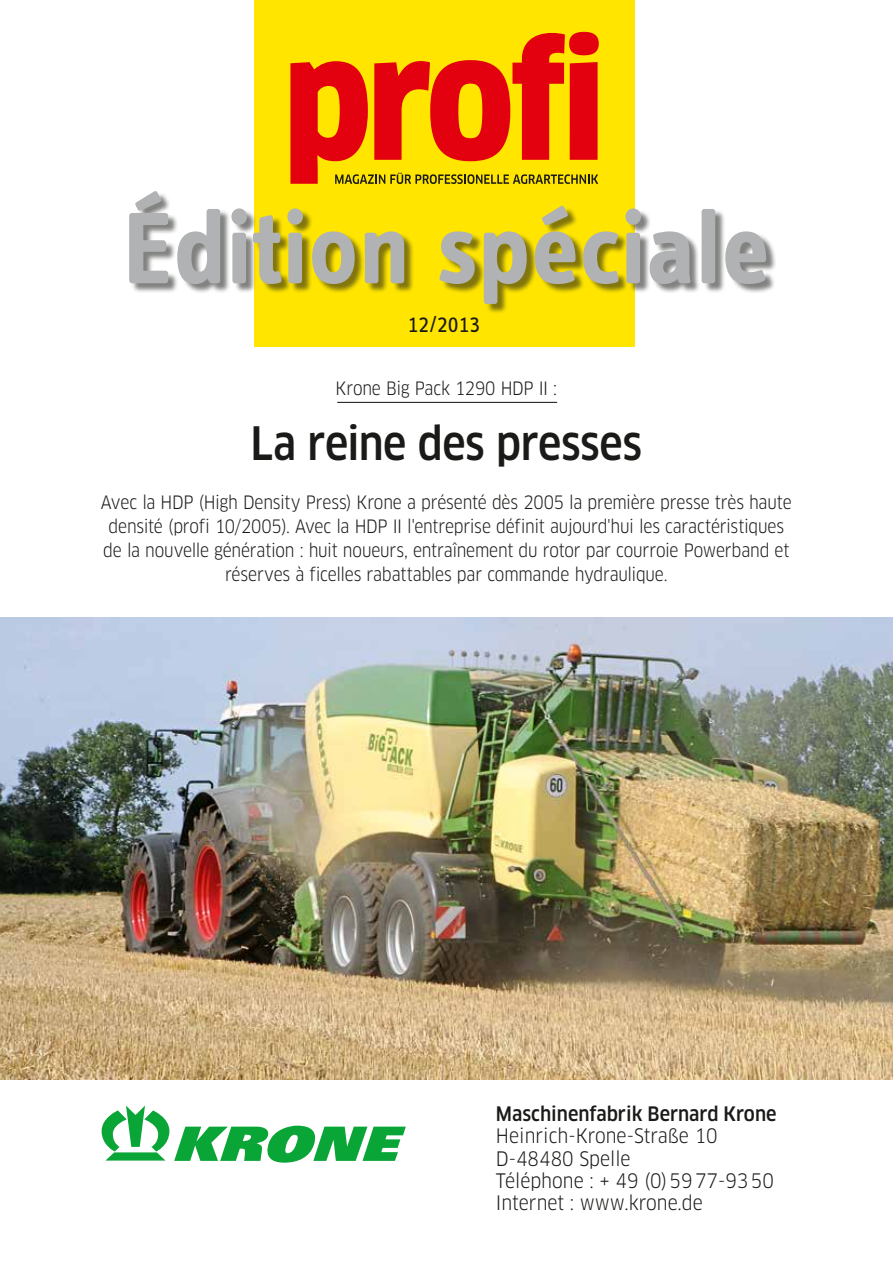
<style>
.page{position:relative;width:893px;height:1263px;background:#fff}
.page>*{position:absolute;margin:0;border:0;box-sizing:border-box;transform-origin:0 0}
.t1{font:105px "Info Text Bold Tf";color:#b1b2b3}
.t2{font:500 condensed 45px "Clan OT";letter-spacing:-.01em;color:#1a1a18}
.t3{font:24px "Info Text Regular Tf";color:#1a1a18}
.t4{font:condensed 19.5px/22.5px "Clan OT";color:#1a1a18}
.t5{font:500 condensed 19.5px "Clan OT";color:#1a1a18}
.t6{font:condensed 18px/24px "Clan OT";letter-spacing:-.015em;color:#1a1a18;text-align:center}
</style>
<div class="page">
<hr style="left:337px;top:402px;width:220px;height:1px;background:#1a1a18">
<div style="left:254px;top:0;width:380px;height:347px;background:#ffe500"></div>
<div style="left:131px;top:193px;width:646px;height:121px;background:#1a1a18;opacity:.55"></div>
<svg style="left:290px;top:32px;width:309px;height:152px"></svg>
<svg style="left:102px;top:1105px;width:304px;height:58px"></svg>
<img style="left:0;top:618px;width:893px;height:461px">
<h1 class="t1" style="left:123px;top:188px;width:648px">Édition spéciale</h1>
<h3 class="t3" style="left:408px;top:311px;width:74px">12/2013</h3>
<p class="t6" style="left:336px;top:377px;width:223px">Krone Big Pack 1290 HDP II :</p>
<h2 class="t2" style="left:251px;top:417px;width:393px">La reine des presses</h2>
<p class="t6" style="left:101px;top:490px;width:692px">Avec la HDP (High Density Press) Krone a présenté dès 2005 la première presse très haute densité (profi 10/2005). Avec la HDP II l'entreprise définit aujourd'hui les caractéristiques de la nouvelle génération : huit noueurs, entraînement du rotor par courroie Powerband et réserves à ficelles rabattables par commande hydraulique.</p>
<p class="t5" style="left:496px;top:1102px;width:282px">Maschinenfabrik Bernard Krone</p>
<p class="t4" style="left:496px;top:1125px;width:279px">Heinrich-Krone-Straße 10<br>D-48480 Spelle<br>Téléphone : + 49 (0)5977-9350<br>Internet : www.krone.de</p>
</div>
